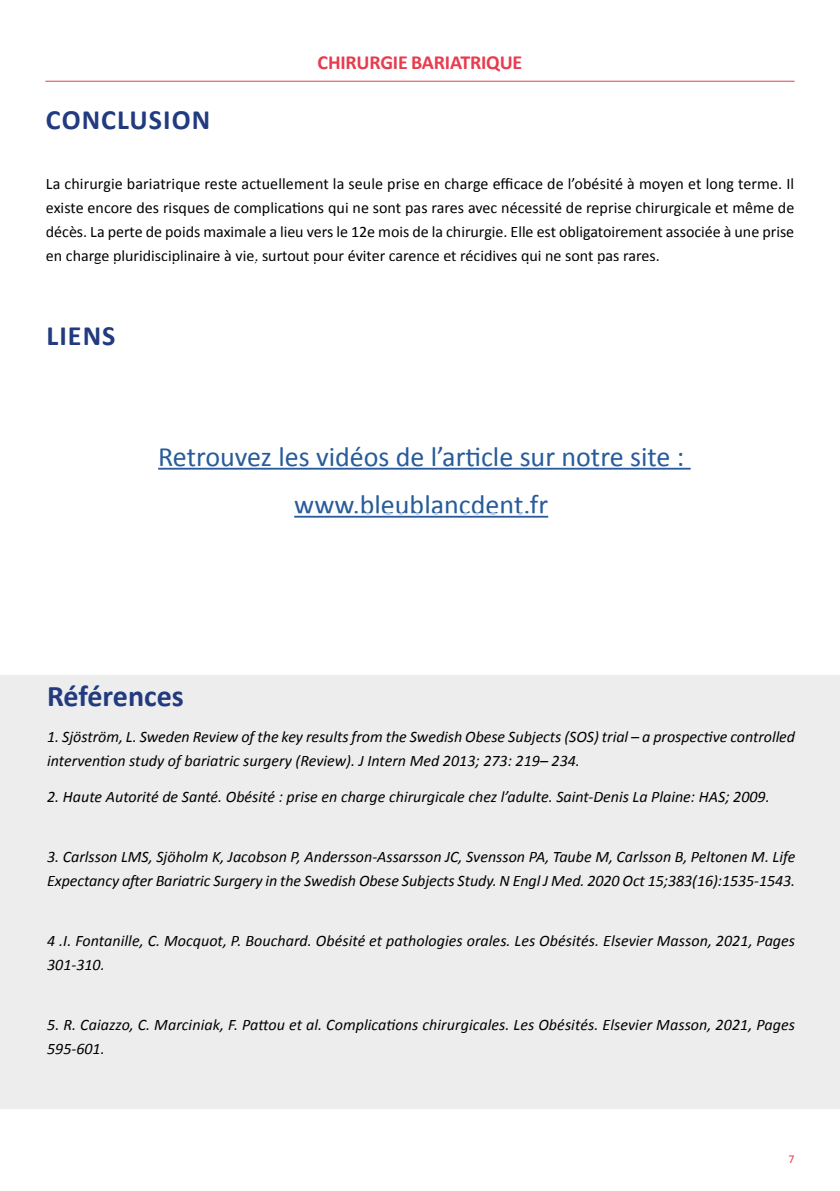
<style>
.page{position:relative;width:840px;height:1191px;background:#fff}
.page>*{position:absolute;margin:0;border:0;box-sizing:border-box;transform-origin:0 0}
.t1{font:700 30px "Calibri";color:#213a80}
.t2{font:28px/48px "Calibri";color:#275b9b;text-align:center}
.t3{font:700 28px "Calibri";letter-spacing:.04em;color:#213a80}
.t4{font:700 20px "Calibri";letter-spacing:-.01em;color:#e83c4e}
.t5{font:italic 16px/24px "Calibri";color:#000}
.t6{font:16px/24px "Calibri";color:#000;text-align:justify}
.t7{font:12px "Calibri";color:#e83c4e}
</style>
<div class="page">
<hr style="left:158px;top:468px;width:532px;height:1px;background:#275b9b">
<hr style="left:294px;top:516px;width:254px;height:1px;background:#275b9b">
<div style="left:0;top:675px;width:839px;height:433px;background:#ededed"></div>
<hr style="left:45px;top:81px;width:749px;height:1px;background:#e83c4e">
<h2 class="t3" style="left:46px;top:100px;width:166px">CONCLUSION</h2>
<p class="t4" style="left:317px;top:49px;width:206px">CHIRURGIE BARIATRIQUE</p>
<p class="t6" style="left:46px;top:172px;width:749px">La chirurgie bariatrique reste actuellement la seule prise en charge efficace de l’obésité à moyen et long terme. Il existe encore des risques de complications qui ne sont pas rares avec nécessité de reprise chirurgicale et même de décès. La perte de poids maximale a lieu vers le 12e mois de la chirurgie. Elle est obligatoirement associée à une prise en charge pluridisciplinaire à vie, surtout pour éviter carence et récidives qui ne sont pas rares.</p>
<h2 class="t3" style="left:46px;top:316px;width:71px">LIENS</h2>
<h2 class="t2" style="left:158px;top:431px;width:527px">Retrouvez les vidéos de l’article sur notre site : www.bleublancdent.fr</h2>
<h1 class="t1" style="left:47px;top:674px;width:138px">Références</h1>
<p class="t5" style="left:47px;top:723px;width:749px">1. Sjöström, L. Sweden Review of the key results from the Swedish Obese Subjects (SOS) trial – a prospective controlled intervention study of bariatric surgery (Review). J Intern Med 2013; 273: 219– 234.</p>
<p class="t5" style="left:47px;top:783px;width:723px">2. Haute Autorité de Santé. Obésité : prise en charge chirurgicale chez l’adulte. Saint-Denis La Plaine: HAS; 2009.</p>
<p class="t5" style="left:47px;top:843px;width:749px">3. Carlsson LMS, Sjöholm K, Jacobson P, Andersson-Assarsson JC, Svensson PA, Taube M, Carlsson B, Peltonen M. Life<br>Expectancy after Bariatric Surgery in the Swedish Obese Subjects Study. N Engl J Med. 2020 Oct 15;383(16):1535-1543.</p>
<p class="t5" style="left:47px;top:927px;width:749px">4 .I. Fontanille, C. Mocquot, P. Bouchard. Obésité et pathologies orales. Les Obésités. Elsevier Masson, 2021, Pages<br>301-310.</p>
<p class="t5" style="left:47px;top:1011px;width:749px">5. R. Caiazzo, C. Marciniak, F. Pattou et al. Complications chirurgicales. Les Obésités. Elsevier Masson, 2021, Pages<br>595-601.</p>
<p class="t7" style="left:788px;top:1150px;width:8px">7</p>
</div>
